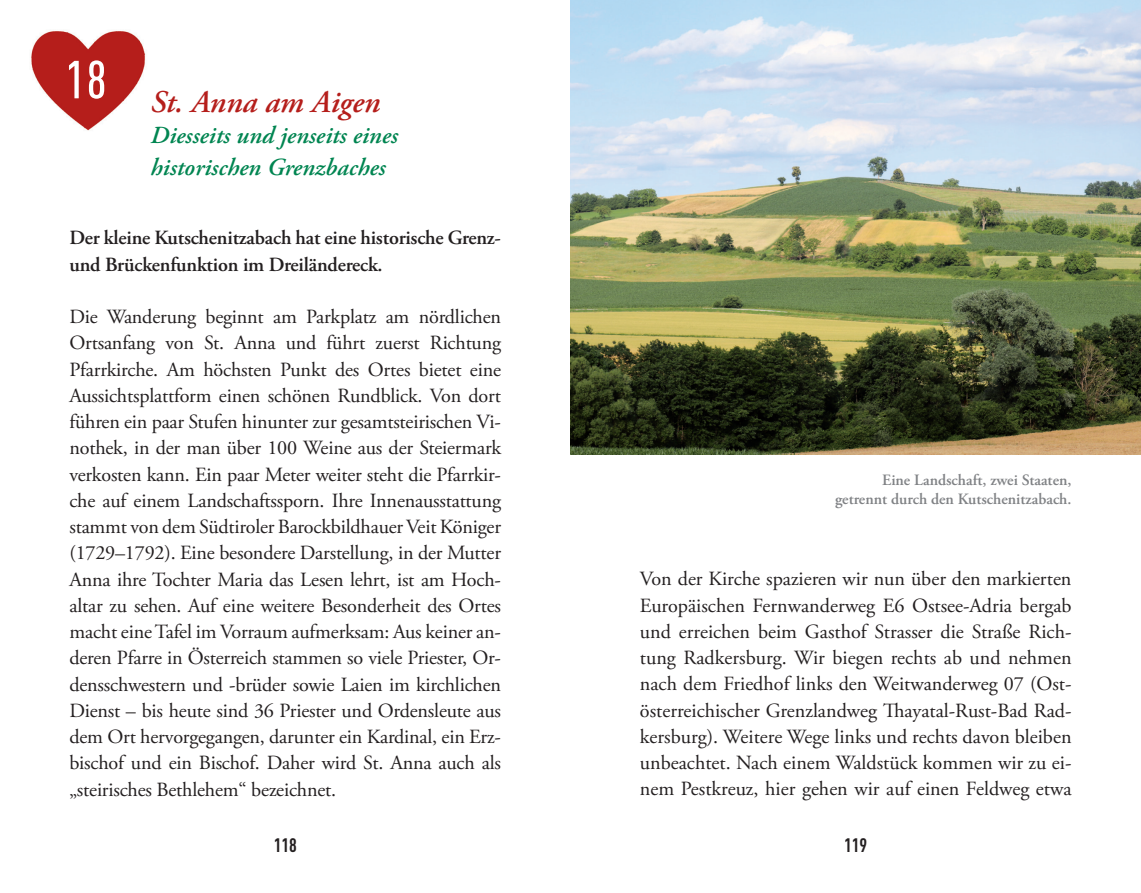
<style>
.page{position:relative;width:1141px;height:893px;background:#fff}
.page>*{position:absolute;margin:0;border:0;box-sizing:border-box;transform-origin:0 0}
.t1{font:italic 600 31.5px "Adobe Garamond Pro";color:#b51e1b}
.t2{font:italic 600 24.5px/31.5px "Adobe Garamond Pro";color:#008551}
.t3{font:20.12px/26.2px "Adobe Garamond Pro";letter-spacing:-.01em;color:#231f20;text-align:justify}
.t4{font:600 20.12px/26.2px "Adobe Garamond Pro";letter-spacing:-.01em;color:#231f20}
.t5{font:700 19.25px "DIN Cond";color:#231f20}
.t6{font:600 15.75px/19.2px "Adobe Garamond Pro";color:#808285;text-align:right}
</style>
<div class="page">
<img style="left:31px;top:31px;width:115px;height:100px">
<img style="left:570px;top:0;width:571px;height:454px">
<p class="t1" style="left:65px;top:83px;width:317px"><sup>18</sup> St. Anna am Aigen</p>
<p class="t2" style="left:151px;top:120px;width:249px">Diesseits und jenseits eines historischen Grenzbaches</p>
<p class="t4" style="left:69px;top:225px;width:433px">Der kleine Kutschenitzabach hat eine historische Grenz&shy;und Brückenfunktion im Dreiländereck.</p>
<p class="t3" style="left:69px;top:304px;width:433px">Die Wanderung beginnt am Parkplatz am nördlichen Ortsanfang von St. Anna und führt zuerst Richtung Pfarrkirche. Am höchsten Punkt des Ortes bietet eine Aussichtsplattform einen schönen Rundblick. Von dort führen ein paar Stufen hinunter zur gesamtsteirischen Vi&shy;nothek, in der man über 100 Weine aus der Steiermark verkosten kann. Ein paar Meter weiter steht die Pfarrkir&shy;che auf einem Landschaftssporn. Ihre Innenausstattung stammt von dem Südtiroler Barockbildhauer Veit Königer (1729–1792). Eine besondere Darstellung, in der Mutter Anna ihre Tochter Maria das Lesen lehrt, ist am Hoch&shy;altar zu sehen. Auf eine weitere Besonderheit des Ortes macht eine Tafel im Vorraum aufmerksam: Aus keiner an&shy;deren Pfarre in Österreich stammen so viele Priester, Or&shy;densschwestern und -brüder sowie Laien im kirchlichen Dienst – bis heute sind 36 Priester und Ordensleute aus dem Ort hervorgegangen, darunter ein Kardinal, ein Erz&shy;bischof und ein Bischof. Daher wird St. Anna auch als „steirisches Bethlehem“ bezeichnet.</p>
<p class="t6" style="left:835px;top:471px;width:238px">Eine Landschaft, zwei Staaten, getrennt durch den Kutschenitzabach.</p>
<p class="t3" style="left:640px;top:567px;width:433px">Von der Kirche spazieren wir nun über den markierten Europäischen Fernwanderweg E6 Ostsee-Adria bergab und erreichen beim Gasthof Strasser die Straße Rich&shy;tung Radkersburg. Wir biegen rechts ab und nehmen nach dem Friedhof links den Weitwanderweg 07 (Ost&shy;österreichischer Grenzlandweg Thayatal-Rust-Bad Rad&shy;kersburg). Weitere Wege links und rechts davon bleiben unbeachtet. Nach einem Waldstück kommen wir zu ei&shy;nem Pestkreuz, hier gehen wir auf einen Feldweg etwa</p>
<p class="t5" style="left:274px;top:833px;width:25px">118</p>
<p class="t5" style="left:844px;top:833px;width:25px">119</p>
</div>
